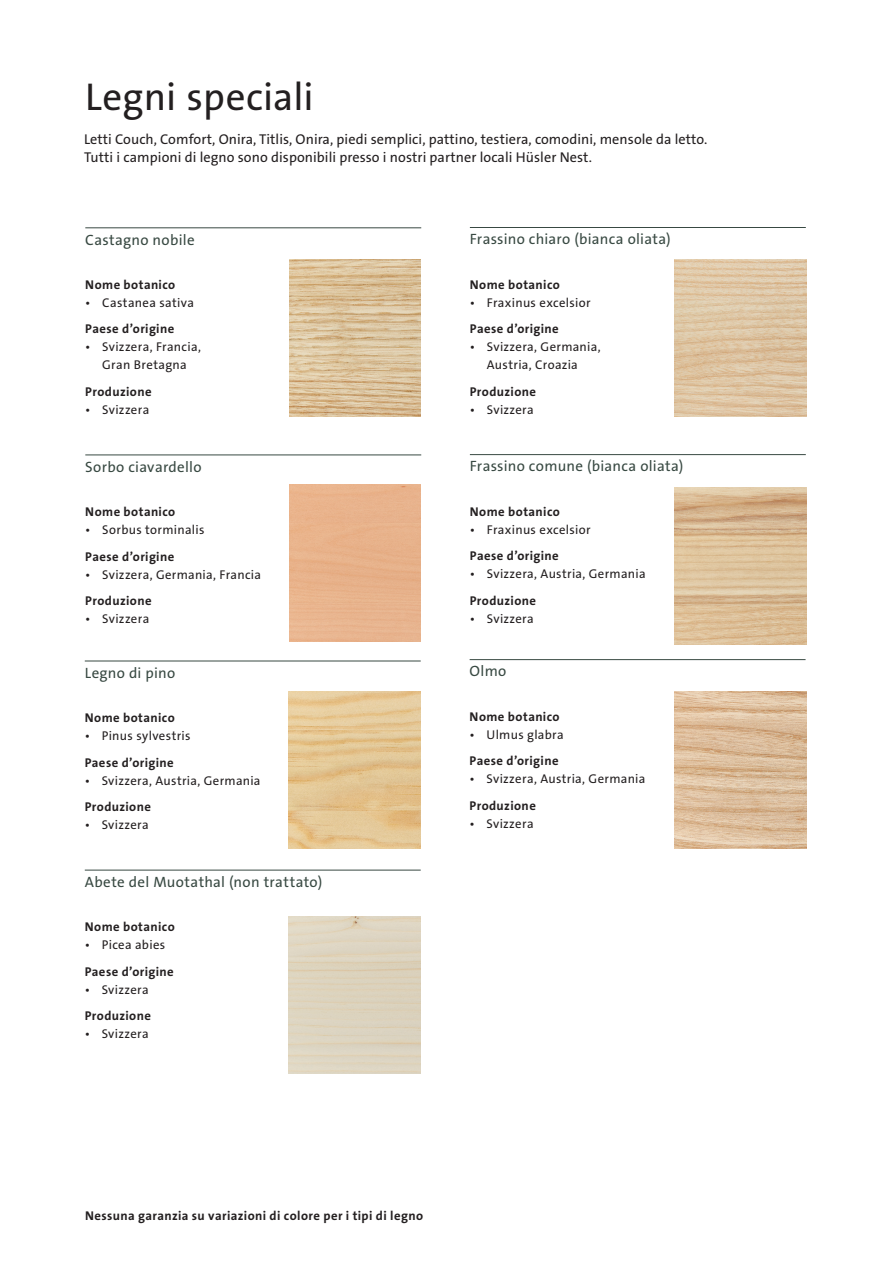
<style>
.page{position:relative;width:893px;height:1263px;background:#fff}
.page>*{position:absolute;margin:0;border:0;box-sizing:border-box;transform-origin:0 0}
.t1{font:39px "The Sans B W5 Plain";color:#231f20}
.t2{font:15px "The Sans B W5 Plain";letter-spacing:.02em;color:#384942}
.t3{font:14.25px/18px "The Sans B W5 Plain";letter-spacing:.005em;color:#231f20}
.t4{font:12.75px/18px "The Sans B W5 Plain";letter-spacing:.025em;color:#231f20;text-align:center}
.t5{font:700 12.75px "The Sans B W7";letter-spacing:.03em;color:#231f20}
</style>
<div class="page">
<div style="left:289px;top:484px;width:132px;height:158px;background:#e8b38c"></div>
<img style="left:289px;top:259px;width:132px;height:158px">
<img style="left:674px;top:488px;width:132px;height:157px">
<img style="left:674px;top:259px;width:132px;height:158px">
<hr style="left:85px;top:227px;width:336px;height:1px;background:#384942">
<hr style="left:85px;top:454px;width:336px;height:1px;background:#384942">
<hr style="left:470px;top:227px;width:336px;height:1px;background:#384942">
<hr style="left:470px;top:454px;width:336px;height:1px;background:#384942">
<img style="left:289px;top:916px;width:132px;height:158px">
<img style="left:289px;top:691px;width:132px;height:158px">
<img style="left:674px;top:692px;width:132px;height:157px">
<hr style="left:85px;top:661px;width:336px;height:1px;background:#384942">
<hr style="left:85px;top:870px;width:336px;height:1px;background:#384942">
<hr style="left:470px;top:659px;width:335px;height:1px;background:#384942">
<h1 class="t1" style="left:85px;top:71px;width:230px">Legni speciali</h1>
<p class="t3" style="left:84px;top:130px;width:625px">Letti Couch, Comfort, Onira, Titlis, Onira, piedi semplici, pattino, testiera, comodini, mensole da letto.<br>Tutti i campioni di legno sono disponibili presso i nostri partner locali Hüsler Nest.</p>
<p class="t2" style="left:85px;top:230px;width:111px">Castagno nobile</p>
<p class="t5" style="left:85px;top:276px;width:91px">Nome botanico</p>
<p class="t4" style="left:85px;top:294px;width:110px">• Castanea sativa</p>
<p class="t5" style="left:85px;top:321px;width:90px">Paese d’origine</p>
<p class="t4" style="left:85px;top:338px;width:117px">• Svizzera, Francia,<br>Gran Bretagna</p>
<p class="t5" style="left:85px;top:383px;width:68px">Produzione</p>
<p class="t4" style="left:85px;top:401px;width:66px">• Svizzera</p>
<p class="t2" style="left:85px;top:457px;width:118px">Sorbo ciavardello</p>
<p class="t5" style="left:85px;top:503px;width:91px">Nome botanico</p>
<p class="t4" style="left:85px;top:521px;width:121px">• Sorbus torminalis</p>
<p class="t5" style="left:85px;top:548px;width:90px">Paese d’origine</p>
<p class="t4" style="left:85px;top:565px;width:177px">• Svizzera, Germania, Francia</p>
<p class="t5" style="left:85px;top:593px;width:68px">Produzione</p>
<p class="t4" style="left:85px;top:610px;width:66px">• Svizzera</p>
<p class="t2" style="left:85px;top:663px;width:92px">Legno di pino</p>
<p class="t5" style="left:85px;top:710px;width:91px">Nome botanico</p>
<p class="t4" style="left:85px;top:727px;width:107px">• Pinus sylvestris</p>
<p class="t5" style="left:85px;top:754px;width:90px">Paese d’origine</p>
<p class="t4" style="left:85px;top:771px;width:177px">• Svizzera, Austria, Germania</p>
<p class="t5" style="left:85px;top:799px;width:68px">Produzione</p>
<p class="t4" style="left:85px;top:816px;width:66px">• Svizzera</p>
<p class="t2" style="left:85px;top:872px;width:239px">Abete del Muotathal (non trattato)</p>
<p class="t5" style="left:85px;top:919px;width:91px">Nome botanico</p>
<p class="t4" style="left:85px;top:936px;width:82px">• Picea abies</p>
<p class="t5" style="left:85px;top:963px;width:90px">Paese d’origine</p>
<p class="t4" style="left:85px;top:980px;width:66px">• Svizzera</p>
<p class="t5" style="left:85px;top:1008px;width:68px">Produzione</p>
<p class="t4" style="left:85px;top:1025px;width:66px">• Svizzera</p>
<p class="t2" style="left:470px;top:230px;width:202px">Frassino chiaro (bianca oliata)</p>
<p class="t5" style="left:470px;top:276px;width:91px">Nome botanico</p>
<p class="t4" style="left:470px;top:293px;width:122px">• Fraxinus excelsior</p>
<p class="t5" style="left:470px;top:321px;width:90px">Paese d’origine</p>
<p class="t4" style="left:470px;top:338px;width:132px">• Svizzera, Germania,<br>Austria, Croazia</p>
<p class="t5" style="left:470px;top:383px;width:68px">Produzione</p>
<p class="t4" style="left:470px;top:400px;width:66px">• Svizzera</p>
<p class="t2" style="left:470px;top:457px;width:215px">Frassino comune (bianca oliata)</p>
<p class="t5" style="left:470px;top:503px;width:91px">Nome botanico</p>
<p class="t4" style="left:470px;top:520px;width:122px">• Fraxinus excelsior</p>
<p class="t5" style="left:470px;top:548px;width:90px">Paese d’origine</p>
<p class="t4" style="left:470px;top:565px;width:177px">• Svizzera, Austria, Germania</p>
<p class="t5" style="left:470px;top:592px;width:68px">Produzione</p>
<p class="t4" style="left:470px;top:609px;width:66px">• Svizzera</p>
<p class="t2" style="left:470px;top:662px;width:38px">Olmo</p>
<p class="t5" style="left:470px;top:708px;width:91px">Nome botanico</p>
<p class="t4" style="left:470px;top:725px;width:96px">• Ulmus glabra</p>
<p class="t5" style="left:470px;top:753px;width:90px">Paese d’origine</p>
<p class="t4" style="left:470px;top:770px;width:177px">• Svizzera, Austria, Germania</p>
<p class="t5" style="left:470px;top:797px;width:68px">Produzione</p>
<p class="t4" style="left:470px;top:814px;width:66px">• Svizzera</p>
<p class="t5" style="left:85px;top:1208px;width:339px">Nessuna garanzia su variazioni di colore per i tipi di legno</p>
</div>
